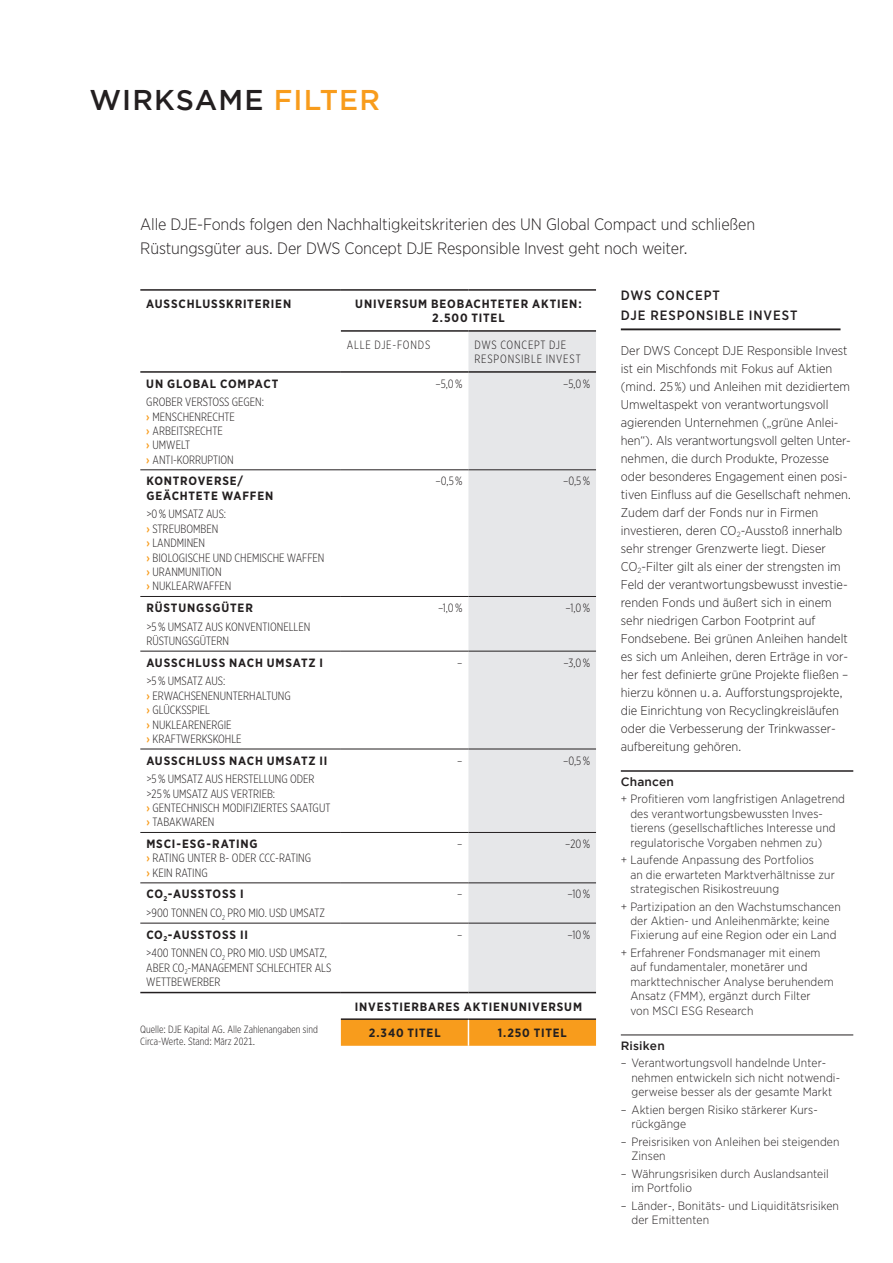
<style>
.page{position:relative;width:893px;height:1263px;background:#fff}
.page>*{position:absolute;margin:0;border:0;box-sizing:border-box;transform-origin:0 0}
.t1{font:500 28.5px "Gotham";letter-spacing:.035em;color:#231f20}
.t2{font:300 16.5px/24px "Gotham Narrow";letter-spacing:-.01em;color:#231f20}
.t3{font:500 13.5px/20.2px "Gotham Narrow";letter-spacing:.065em;color:#231f20}
.t4{font:300 12.75px/18px "Gotham Narrow";color:#231f20}
.t5{font:300 12px/14.4px "Gotham Narrow";letter-spacing:.01em;color:#231f20}
.t6{font:300 12px/14.4px "Gotham X Narrow";color:#231f20}
.t7{font:700 12px/14.4px "Gotham Narrow";letter-spacing:.07em;color:#231f20;text-align:center}
.t8{font:300 12px/14.4px "Gotham X Narrow";letter-spacing:.065em;color:#231f20}
.t9{font:500 12px "Gotham";letter-spacing:.01em;color:#231f20}
.t10{font:300 12px "Gotham X Narrow";letter-spacing:.07em;color:#231f20}
.t11{font:300 10.5px/12px "Gotham X Narrow";color:#231f20}
.s1{color:#f89c1c}
.s2{font-weight:500;color:#f89c1c}
</style>
<div class="page">
<hr style="left:621px;top:328px;width:219px;height:2px;background:#231f20">
<div style="left:468px;top:332px;width:128px;height:660px;background:#e6e7e9"></div>
<hr style="left:140px;top:992px;width:201px;height:1px;background:#231f20">
<hr style="left:341px;top:992px;width:127px;height:1px;background:#231f20">
<hr style="left:468px;top:992px;width:128px;height:1px;background:#231f20">
<hr style="left:140px;top:289px;width:201px;height:2px;background:#231f20">
<hr style="left:140px;top:371px;width:201px;height:2px;background:#231f20">
<hr style="left:341px;top:289px;width:127px;height:2px;background:#231f20">
<hr style="left:468px;top:289px;width:128px;height:2px;background:#231f20">
<hr style="left:140px;top:469px;width:201px;height:1px;background:#231f20">
<hr style="left:140px;top:651px;width:201px;height:1px;background:#231f20">
<hr style="left:140px;top:749px;width:201px;height:1px;background:#231f20">
<hr style="left:140px;top:882px;width:201px;height:1px;background:#231f20">
<hr style="left:140px;top:923px;width:201px;height:1px;background:#231f20">
<hr style="left:341px;top:469px;width:127px;height:1px;background:#231f20">
<hr style="left:341px;top:651px;width:127px;height:1px;background:#231f20">
<hr style="left:341px;top:749px;width:127px;height:1px;background:#231f20">
<hr style="left:341px;top:832px;width:127px;height:1px;background:#231f20">
<hr style="left:341px;top:882px;width:127px;height:1px;background:#231f20">
<hr style="left:341px;top:923px;width:127px;height:1px;background:#231f20">
<hr style="left:468px;top:469px;width:128px;height:1px;background:#231f20">
<hr style="left:468px;top:651px;width:128px;height:1px;background:#231f20">
<hr style="left:468px;top:749px;width:128px;height:1px;background:#231f20">
<hr style="left:468px;top:832px;width:128px;height:1px;background:#231f20">
<hr style="left:468px;top:882px;width:128px;height:1px;background:#231f20">
<hr style="left:468px;top:923px;width:128px;height:1px;background:#231f20">
<hr style="left:140px;top:596px;width:201px;height:1px;background:#231f20">
<hr style="left:341px;top:596px;width:127px;height:1px;background:#231f20">
<hr style="left:468px;top:596px;width:128px;height:1px;background:#231f20">
<hr style="left:140px;top:832px;width:201px;height:1px;background:#231f20">
<hr style="left:341px;top:1018px;width:127px;height:2px;background:#231f20">
<hr style="left:468px;top:1018px;width:128px;height:2px;background:#231f20">
<svg style="left:341px;top:1019px;width:255px;height:27px;background:#f0991f"></svg>
<hr style="left:341px;top:330px;width:127px;height:2px;background:#231f20">
<hr style="left:468px;top:330px;width:128px;height:2px;background:#231f20">
<hr style="left:341px;top:371px;width:127px;height:2px;background:#231f20">
<hr style="left:468px;top:371px;width:128px;height:2px;background:#231f20">
<hr style="left:621px;top:770px;width:232px;height:2px;background:#231f20">
<hr style="left:621px;top:1034px;width:232px;height:1px;background:#231f20">
<h1 class="t1" style="left:89px;top:84px;width:292px">WIRKSAME <span class="s1">FILTER</span></h1>
<p class="t2" style="left:140px;top:212px;width:616px">Alle DJE-Fonds folgen den Nachhaltigkeitskriterien des UN Global Compact und schließen<br>Rüstungsgüter aus. Der DWS Concept DJE Responsible Invest geht noch weiter.</p>
<p class="t7" style="left:146px;top:296px;width:146px">AUSSCHLUSSKRITERIEN</p>
<p class="t7" style="left:355px;top:296px;width:228px">UNIVERSUM BEOBACHTETER AKTIEN:<br>2.500 TITEL</p>
<p class="t10" style="left:347px;top:338px;width:85px">ALLE DJE-FONDS</p>
<p class="t8" style="left:474px;top:337px;width:108px">DWS CONCEPT DJE<br>RESPONSIBLE INVEST</p>
<p class="t7" style="left:146px;top:376px;width:134px">UN GLOBAL COMPACT</p>
<p class="t6" style="left:146px;top:395px;width:119px">GROBER VERSTOSS GEGEN: <span class="s2">›</span> MENSCHENRECHTE<br><span class="s2">›</span> ARBEITSRECHTE<br><span class="s2">›</span> UMWELT<br><span class="s2">›</span> ANTI-KORRUPTION</p>
<p class="t6" style="left:435px;top:376px;width:29px">–5,0 %</p>
<p class="t6" style="left:563px;top:376px;width:29px">–5,0 %</p>
<p class="t7" style="left:146px;top:474px;width:128px;text-align:left">KONTROVERSE/<br>GEÄCHTETE WAFFEN</p>
<p class="t6" style="left:146px;top:507px;width:180px">&gt;0 % UMSATZ AUS:<br><span class="s2">›</span> STREUBOMBEN<br><span class="s2">›</span> LANDMINEN<br><span class="s2">›</span> BIOLOGISCHE UND CHEMISCHE WAFFEN <span class="s2">›</span> URANMUNITION<br><span class="s2">›</span> NUKLEARWAFFEN</p>
<p class="t7" style="left:146px;top:600px;width:108px">RÜSTUNGSGÜTER</p>
<p class="t6" style="left:146px;top:619px;width:165px">&gt;5 % UMSATZ AUS KONVENTIONELLEN<br>RÜSTUNGSGÜTERN</p>
<p class="t7" style="left:146px;top:655px;width:178px">AUSSCHLUSS NACH UMSATZ I</p>
<p class="t6" style="left:146px;top:674px;width:146px">&gt;5 % UMSATZ AUS:<br><span class="s2">›</span> ERWACHSENENUNTERHALTUNG <span class="s2">›</span> GLÜCKSSPIEL<br><span class="s2">›</span> NUKLEARENERGIE<br><span class="s2">›</span> KRAFTWERKSKOHLE</p>
<p class="t7" style="left:146px;top:753px;width:183px">AUSSCHLUSS NACH UMSATZ II</p>
<p class="t6" style="left:146px;top:772px;width:186px">&gt;5 % UMSATZ AUS HERSTELLUNG ODER &gt;25 % UMSATZ AUS VERTRIEB:<br><span class="s2">›</span> GENTECHNISCH MODIFIZIERTES SAATGUT <span class="s2">›</span> TABAKWAREN</p>
<p class="t7" style="left:146px;top:836px;width:113px">MSCI-ESG-RATING</p>
<p class="t6" style="left:146px;top:851px;width:166px"><span class="s2">›</span> RATING UNTER B- ODER CCC-RATING <span class="s2">›</span> KEIN RATING</p>
<p class="t7" style="left:146px;top:887px;width:99px">CO<sub>2</sub>-AUSSTOSS I</p>
<p class="t6" style="left:146px;top:905px;width:180px">&gt;900 TONNEN CO<sub>2</sub> PRO MIO. USD UMSATZ</p>
<p class="t7" style="left:146px;top:927px;width:103px">CO<sub>2</sub>-AUSSTOSS II</p>
<p class="t6" style="left:146px;top:946px;width:187px">&gt;400 TONNEN CO<sub>2</sub> PRO MIO. USD UMSATZ,<br>ABER CO<sub>2</sub>-MANAGEMENT SCHLECHTER ALS<br>WETTBEWERBER</p>
<p class="t11" style="left:140px;top:1023px;width:179px">Quelle: DJE Kapital AG. Alle Zahlenangaben sind<br>Circa-Werte. Stand: März 2021.</p>
<p class="t6" style="left:435px;top:474px;width:29px">–0,5 %</p>
<p class="t6" style="left:563px;top:474px;width:29px">–0,5 %</p>
<p class="t6" style="left:438px;top:600px;width:26px">–1,0 %</p>
<p class="t6" style="left:566px;top:600px;width:26px">–1,0 %</p>
<p class="t6" style="left:457px;top:655px;width:7px">–</p>
<p class="t6" style="left:563px;top:655px;width:28px">–3,0 %</p>
<p class="t6" style="left:457px;top:753px;width:7px">–</p>
<p class="t6" style="left:563px;top:753px;width:29px">–0,5 %</p>
<p class="t6" style="left:457px;top:836px;width:7px">–</p>
<p class="t6" style="left:565px;top:836px;width:26px">–20 %</p>
<p class="t6" style="left:457px;top:887px;width:7px">–</p>
<p class="t6" style="left:568px;top:887px;width:24px">–10 %</p>
<p class="t6" style="left:457px;top:927px;width:7px">–</p>
<p class="t6" style="left:568px;top:927px;width:24px">–10 %</p>
<p class="t7" style="left:355px;top:999px;width:229px">INVESTIERBARES AKTIENUNIVERSUM</p>
<p class="t7" style="left:369px;top:1026px;width:73px">2.340 TITEL</p>
<p class="t7" style="left:498px;top:1026px;width:71px">1.250 TITEL</p>
<p class="t3" style="left:621px;top:285px;width:178px">DWS CONCEPT<br>DJE RESPONSIBLE INVEST</p>
<p class="t4" style="left:621px;top:341px;width:232px">Der DWS Concept DJE Responsible Invest ist ein Mischfonds mit Fokus auf Aktien (mind. 25 %) und Anleihen mit dezidiertem Umweltaspekt von verantwortungsvoll agierenden Unternehmen („grüne Anlei&shy;hen“). Als verantwortungsvoll gelten Unter&shy;nehmen, die durch Produkte, Prozesse oder besonderes Engagement einen posi&shy;tiven Einfluss auf die Gesellschaft nehmen.<br>Zudem darf der Fonds nur in Firmen investieren, deren CO<sub>2</sub>-Ausstoß innerhalb sehr strenger Grenzwerte liegt. Dieser CO<sub>2</sub>-Filter gilt als einer der strengsten im Feld der verantwortungsbewusst investie&shy;renden Fonds und äußert sich in einem sehr niedrigen Carbon Footprint auf Fondsebene. Bei grünen Anleihen handelt es sich um Anleihen, deren Erträge in vor&shy;her fest definierte grüne Projekte fließen – hierzu können u. a. Aufforstungsprojekte, die Einrichtung von Recyclingkreisläufen oder die Verbesserung der Trinkwasser&shy;aufbereitung gehören.</p>
<p class="t9" style="left:621px;top:775px;width:55px">Chancen</p>
<p class="t5" style="left:630px;top:792px;width:216px;text-indent:-10px">+ Profitieren vom langfristigen Anlagetrend des verantwortungsbewussten Inves&shy;tierens (gesellschaftliches Interesse und regulatorische Vorgaben nehmen zu)</p>
<p class="t5" style="left:630px;top:852px;width:206px;text-indent:-10px">+ Laufende Anpassung des Portfolios<br>an die erwarteten Marktverhältnisse zur strategischen Risikostreuung</p>
<p class="t5" style="left:621px;top:899px;width:222px;text-align:center">+ Partizipation an den Wachstumschancen der Aktien- und Anleihenmärkte; keine<br>Fixierung auf eine Region oder ein Land</p>
<p class="t5" style="left:630px;top:945px;width:205px;text-indent:-10px">+ Erfahrener Fondsmanager mit einem auf fundamentaler, monetärer und markttechnischer Analyse beruhendem Ansatz (FMM), ergänzt durch Filter<br>von MSCI ESG Research</p>
<p class="t9" style="left:621px;top:1039px;width:45px">Risiken</p>
<p class="t5" style="left:631px;top:1055px;width:210px;text-indent:-11px">– Verantwortungsvoll handelnde Unter&shy;nehmen entwickeln sich nicht notwendi&shy;gerweise besser als der gesamte Markt</p>
<p class="t5" style="left:631px;top:1102px;width:186px;text-indent:-11px">– Aktien bergen Risiko stärkerer Kurs&shy;rückgänge</p>
<p class="t5" style="left:631px;top:1134px;width:209px;text-indent:-11px">– Preisrisiken von Anleihen bei steigenden<br>Zinsen</p>
<p class="t5" style="left:631px;top:1166px;width:199px;text-indent:-11px">– Währungsrisiken durch Auslandsanteil im Portfolio</p>
<p class="t5" style="left:631px;top:1198px;width:209px;text-indent:-11px">– Länder-, Bonitäts- und Liquiditätsrisiken der Emittenten</p>
</div>
